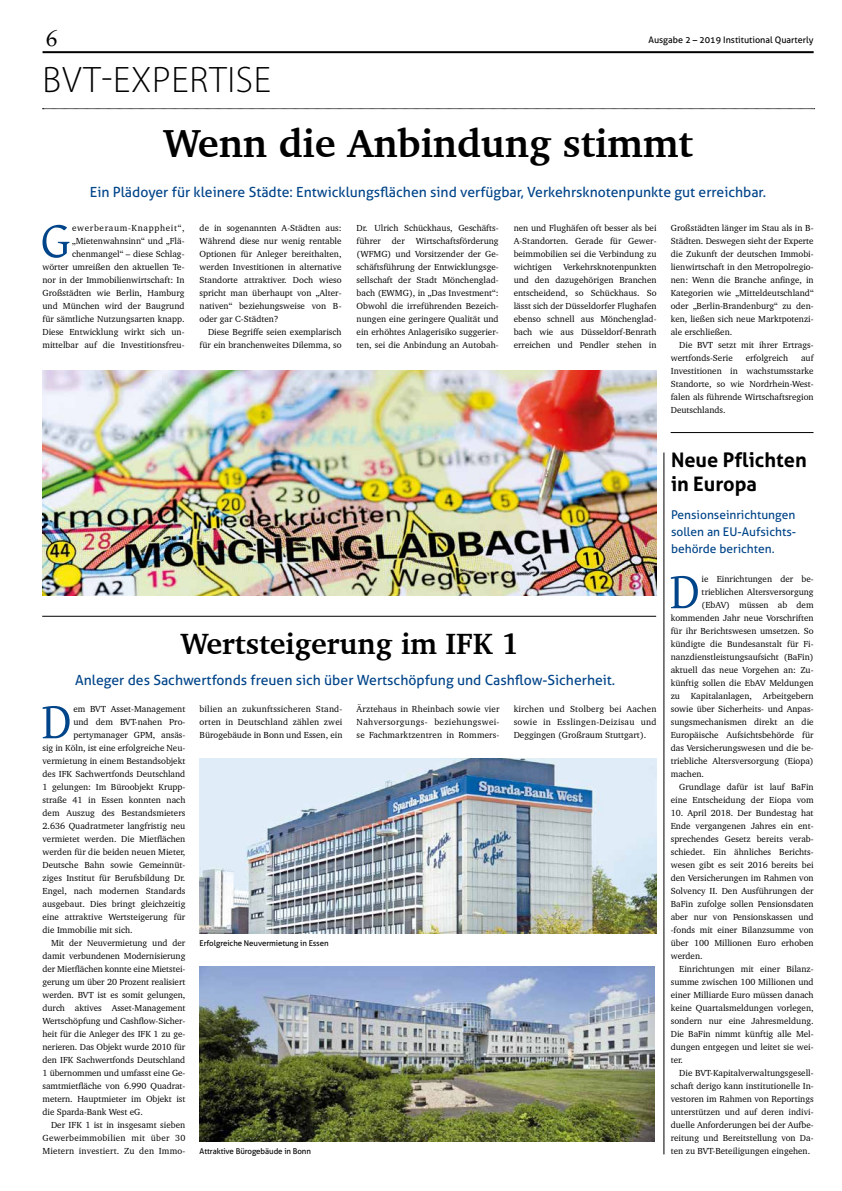
<style>
.page{position:relative;width:842px;height:1191px;background:#fff}
.page>*{position:absolute;margin:0;border:0;box-sizing:border-box;transform-origin:0 0}
.t1{font:51.3px "Gentium Plus";color:#004489}
.t2{font:700 40px "Charter BT";color:#000}
.t3{font:300 37px "Myriad Pro";letter-spacing:.02em;color:#000}
.t4{font:700 30px "Charter BT";color:#000}
.t5{font:23px "Sabon LT";color:#000}
.t6{font:700 20px/24px "Aller";color:#000}
.t7{font:14px "Aller";color:#004489}
.t8{font:12px/17px "Aller";color:#004489;text-align:justify}
.t9{font:9px/13px "Charter BT";color:#000;text-align:justify}
.t10{font:9px "Aller";color:#000}
.t11{font:9px "Charter BT";letter-spacing:.02em;color:#000}
.t12{font:9px "Charter BT";letter-spacing:.03em;color:#000}
.t13{font:8px "Aller";letter-spacing:-.01em;color:#000}
</style>
<div class="page">
<svg style="left:43px;top:108px;width:772px;height:1px"></svg>
<hr style="left:43px;top:51px;width:771px;height:2px;background:#000">
<hr style="left:664px;top:452px;width:1px;height:702px;background:#000">
<img style="left:200px;top:758px;width:457px;height:175px">
<img style="left:43px;top:370px;width:614px;height:225px">
<img style="left:200px;top:966px;width:455px;height:175px">
<hr style="left:671px;top:432px;width:142px;height:1px;background:#000">
<hr style="left:42px;top:616px;width:614px;height:1px;background:#000">
<h3 class="t5" style="left:45px;top:25px;width:14px">6</h3>
<p class="t10" style="left:648px;top:34px;width:167px">Ausgabe 2 – 2019 Institutional Quarterly</p>
<h3 class="t3" style="left:43px;top:57px;width:230px">BVT-EXPERTISE</h3>
<h2 class="t2" style="left:163px;top:119px;width:531px">Wenn die Anbindung stimmt</h2>
<h3 class="t7" style="left:90px;top:183px;width:678px">Ein Plädoyer für kleinere Städte: Entwicklungsflächen sind verfügbar, Verkehrsknotenpunkte gut erreichbar.</h3>
<p class="t9" style="left:514px;top:221px;width:144px">nen und Flughäfen oft besser als bei A-Standorten. Gerade für Gewer&shy;beimmobilien sei die Verbindung zu wichtigen</p>
<p class="t9" style="left:357px;top:221px;width:144px">Dr. Ulrich Schückhaus, Geschäfts&shy;führer der Wirtschaftsförderung (WFMG) und Vorsitzender der Ge&shy;schäftsführung der Entwicklungsge&shy;sellschaft der Stadt Mönchenglad&shy;bach (EWMG), in „Das Investment“:<br>Obwohl die irreführenden Bezeich&shy;nungen eine geringere Qualität und ein erhöhtes Anlagerisiko suggerier&shy;ten, sei die Anbindung an Autobah-</p>
<p class="t9" style="left:671px;top:221px;width:144px">Großstädten länger im Stau als in B-Städten. Deswegen sieht der Experte die Zukunft der deutschen Immobi&shy;lienwirtschaft in den Metropolregio&shy;nen: Wenn die Branche anfinge, in Kategorien wie „Mitteldeutschland“ oder „Berlin-Brandenburg“ zu den&shy;ken, ließen sich neue Marktpotenzi&shy;ale erschließen.</p>
<p class="t9" style="left:671px;top:338px;width:144px;text-indent:9px">Die BVT setzt mit ihrer Ertrags&shy;wertfonds-Serie</p>
<p class="t9" style="left:43px;top:221px;width:144px;text-align:right">ewerberaum-Knappheit“, „Mietenwahnsinn“ und „Flä&shy;chenmangel“ – diese Schlag-<br>wörter umreißen den aktuellen Te&shy;nor in der Immobilienwirtschaft: In<br>Großstädten wie Berlin, Hamburg und München wird der Baugrund für sämtliche Nutzungsarten knapp.<br>Diese Entwicklung wirkt sich un&shy;mittelbar auf die Investitionsfreu-</p>
<p class="t9" style="left:200px;top:221px;width:144px">de in sogenannten A-Städten aus:<br>Während diese nur wenig rentable Optionen für Anleger bereithalten, werden Investitionen in alternative Standorte attraktiver. Doch wieso spricht man überhaupt von „Alter&shy;nativen“ beziehungsweise von B&shy;oder gar C-Städten?</p>
<h1 class="t1" style="left:41px;top:192px;width:31px">G</h1>
<p class="t9" style="left:514px;top:260px;width:144px;text-indent:50px">Verkehrsknotenpunkten und den dazugehörigen Branchen entscheidend, so Schückhaus. So lässt sich der Düsseldorfer Flughafen ebenso schnell aus Mönchenglad&shy;bach wie aus Düsseldorf-Benrath erreichen und Pendler stehen in</p>
<p class="t9" style="left:200px;top:325px;width:144px;text-align:right">Diese Begriffe seien exemplarisch für ein branchenweites Dilemma, so</p>
<p class="t9" style="left:671px;top:351px;width:144px;text-indent:130px">auf Investitionen in wachstumsstarke Standorte, so wie Nordrhein-West&shy;falen als führende Wirtschaftsregion Deutschlands.</p>
<p class="t9" style="left:746px;top:351px;width:44px">erfolgreich</p>
<h3 class="t4" style="left:181px;top:625px;width:339px">Wertsteigerung im IFK 1</h3>
<h3 class="t7" style="left:75px;top:671px;width:542px">Anleger des Sachwertfonds freuen sich über Wertschöpfung und Cashflow-Sicherheit.</h3>
<p class="t9" style="left:357px;top:702px;width:144px">Ärztehaus in Rheinbach sowie vier Nahversorgungs- beziehungswei&shy;se Fachmarktzentren in Rommers-</p>
<p class="t9" style="left:514px;top:702px;width:144px">kirchen und Stolberg bei Aachen sowie in Esslingen-Deizisau und Deggingen (Großraum Stuttgart).</p>
<p class="t9" style="left:200px;top:702px;width:144px">bilien an zukunftssicheren Stand&shy;orten in Deutschland zählen zwei Bürogebäude in Bonn und Essen, ein</p>
<h1 class="t1" style="left:41px;top:673px;width:32px">D</h1>
<p class="t9" style="left:73px;top:702px;width:113px">em BVT Asset-Management</p>
<p class="t9" style="left:73px;top:715px;width:113px">und dem BVT-nahen Pro-</p>
<p class="t9" style="left:73px;top:728px;width:113px">pertymanager GPM, ansäs-</p>
<p class="t9" style="left:43px;top:741px;width:144px">sig in Köln, ist eine erfolgreiche Neu-</p>
<p class="t9" style="left:43px;top:754px;width:144px">vermietung in einem Bestandsobjekt</p>
<p class="t9" style="left:43px;top:767px;width:144px">des IFK Sachwertfonds Deutschland</p>
<p class="t9" style="left:43px;top:780px;width:144px">1 gelungen: Im Büroobjekt Krupp-</p>
<p class="t9" style="left:43px;top:793px;width:144px">straße 41 in Essen konnten nach</p>
<p class="t9" style="left:43px;top:806px;width:144px">dem Auszug des Bestandsmieters</p>
<p class="t9" style="left:43px;top:819px;width:144px">2.636 Quadratmeter langfristig neu</p>
<p class="t9" style="left:43px;top:832px;width:144px">vermietet werden. Die Mietflächen</p>
<p class="t9" style="left:43px;top:845px;width:144px">werden für die beiden neuen Mieter,</p>
<p class="t9" style="left:43px;top:858px;width:144px">Deutsche Bahn sowie Gemeinnüt-</p>
<p class="t9" style="left:43px;top:871px;width:144px">ziges Institut für Berufsbildung Dr.</p>
<p class="t9" style="left:43px;top:884px;width:144px">Engel, nach modernen Standards</p>
<p class="t9" style="left:43px;top:897px;width:144px">ausgebaut. Dies bringt gleichzeitig</p>
<p class="t9" style="left:43px;top:910px;width:144px">eine attraktive Wertsteigerung für</p>
<p class="t9" style="left:43px;top:923px;width:92px">die Immobilie mit sich.</p>
<p class="t9" style="left:51px;top:936px;width:136px">Mit der Neuvermietung und der</p>
<p class="t9" style="left:43px;top:949px;width:144px">damit verbundenen Modernisierung</p>
<p class="t9" style="left:43px;top:962px;width:144px">der Mietflächen konnte eine Mietstei-</p>
<p class="t9" style="left:43px;top:975px;width:144px">gerung um über 20 Prozent realisiert</p>
<p class="t9" style="left:43px;top:988px;width:144px">werden. BVT ist es somit gelungen,</p>
<p class="t9" style="left:43px;top:1001px;width:144px">durch aktives Asset-Management</p>
<p class="t9" style="left:43px;top:1014px;width:144px">Wertschöpfung und Cashflow-Sicher-</p>
<p class="t9" style="left:43px;top:1027px;width:144px">heit für die Anleger des IFK 1 zu ge-</p>
<p class="t9" style="left:43px;top:1040px;width:144px">nerieren. Das Objekt wurde 2010 für</p>
<p class="t9" style="left:43px;top:1053px;width:144px">den IFK Sachwertfonds Deutschland</p>
<p class="t9" style="left:43px;top:1066px;width:144px">1 übernommen und umfasst eine Ge-</p>
<p class="t9" style="left:43px;top:1079px;width:144px">samtmietfläche von 6.990 Quadrat-</p>
<p class="t9" style="left:43px;top:1092px;width:144px">metern. Hauptmieter im Objekt ist</p>
<p class="t9" style="left:43px;top:1105px;width:102px">die Sparda-Bank West eG.</p>
<p class="t9" style="left:51px;top:1118px;width:136px">Der IFK 1 ist in insgesamt sieben</p>
<p class="t12" style="left:43px;top:1132px;width:144px">Gewerbeimmobilien mit über 30</p>
<p class="t11" style="left:43px;top:1145px;width:144px">Mietern investiert. Zu den Immo-</p>
<p class="t13" style="left:200px;top:938px;width:131px">Erfolgreiche Neuvermietung in Essen</p>
<p class="t13" style="left:200px;top:1146px;width:113px">Attraktive Bürogebäude in Bonn</p>
<h3 class="t6" style="left:671px;top:448px;width:137px">Neue Pflichten in Europa</h3>
<h3 class="t8" style="left:671px;top:506px;width:127px">Pensionseinrichtungen sollen an EU-Aufsichts&shy;behörde berichten.</h3>
<h1 class="t1" style="left:670px;top:543px;width:32px">D</h1>
<p class="t9" style="left:702px;top:572px;width:113px">ie Einrichtungen der be-</p>
<p class="t9" style="left:702px;top:585px;width:113px">trieblichen Altersversorgung</p>
<p class="t9" style="left:702px;top:598px;width:113px">(EbAV) müssen ab dem</p>
<p class="t9" style="left:671px;top:611px;width:144px">kommenden Jahr neue Vorschriften</p>
<p class="t9" style="left:671px;top:624px;width:144px">für ihr Berichtswesen umsetzen. So</p>
<p class="t9" style="left:671px;top:637px;width:144px">kündigte die Bundesanstalt für Fi-</p>
<p class="t9" style="left:671px;top:650px;width:144px">nanzdienstleistungsaufsicht (BaFin)</p>
<p class="t9" style="left:671px;top:663px;width:144px">aktuell das neue Vorgehen an: Zu-</p>
<p class="t9" style="left:671px;top:676px;width:144px">künftig sollen die EbAV Meldungen</p>
<p class="t9" style="left:671px;top:689px;width:144px">zu Kapitalanlagen, Arbeitgebern</p>
<p class="t9" style="left:671px;top:702px;width:144px">sowie über Sicherheits- und Anpas-</p>
<p class="t9" style="left:671px;top:715px;width:144px">sungsmechanismen direkt an die</p>
<p class="t9" style="left:671px;top:728px;width:144px">Europäische Aufsichtsbehörde für</p>
<p class="t9" style="left:671px;top:741px;width:144px">das Versicherungswesen und die be-</p>
<p class="t9" style="left:671px;top:754px;width:144px">triebliche Altersversorgung (Eiopa)</p>
<p class="t9" style="left:671px;top:767px;width:35px">machen.</p>
<p class="t9" style="left:679px;top:780px;width:136px">Grundlage dafür ist lauf BaFin</p>
<p class="t9" style="left:671px;top:793px;width:144px">eine Entscheidung der Eiopa vom</p>
<p class="t9" style="left:671px;top:806px;width:144px">10. April 2018. Der Bundestag hat Ende vergangenen Jahres ein ent&shy;sprechendes Gesetz bereits verab&shy;schiedet. Ein ähnliches Berichts&shy;wesen gibt es seit 2016 bereits bei den Versicherungen im Rahmen von Solvency II. Den Ausführungen der BaFin zufolge sollen Pensionsdaten aber nur von Pensionskassen und -fonds mit einer Bilanzsumme von über 100 Millionen Euro erhoben werden.</p>
<p class="t9" style="left:671px;top:962px;width:144px;text-indent:9px">Einrichtungen mit einer Bilanz&shy;summe zwischen 100 Millionen und einer Milliarde Euro müssen danach keine Quartalsmeldungen vorlegen, sondern nur eine Jahresmeldung.<br>Die BaFin nimmt künftig alle Mel&shy;dungen entgegen und leitet sie wei&shy;ter.</p>
<p class="t9" style="left:671px;top:1066px;width:144px;text-indent:9px">Die BVT-Kapitalverwaltungsgesell&shy;schaft derigo kann institutionelle In&shy;vestoren im Rahmen von Reportings unterstützen und auf deren indivi&shy;duelle Anforderungen bei der Aufbe&shy;reitung und Bereitstellung von Da&shy;ten zu BVT-Beteiligungen eingehen.</p>
</div>
